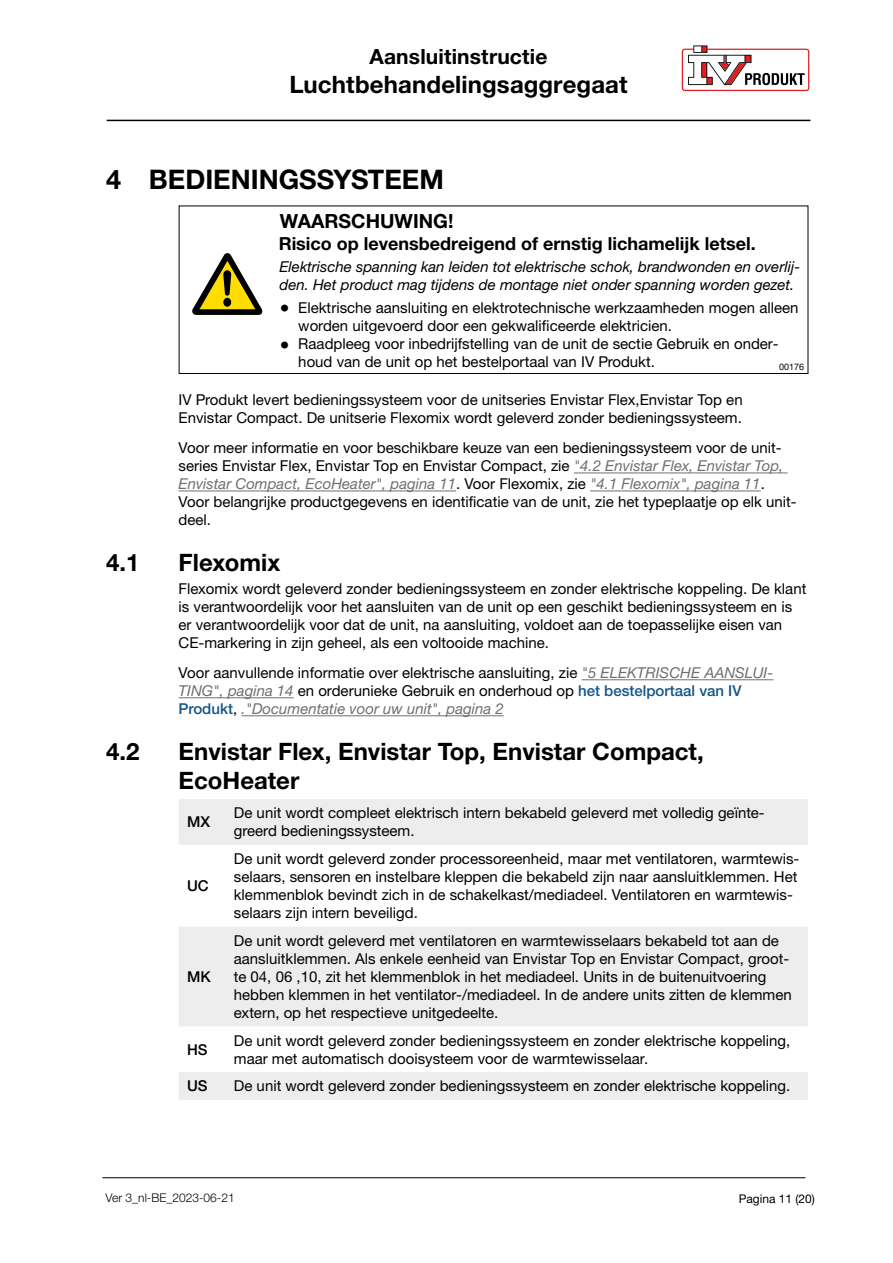
<style>
.page{position:relative;width:893px;height:1263px;background:#fff}
.page>*{position:absolute;margin:0;border:0;box-sizing:border-box;transform-origin:0 0}
.t1{font:700 27px "Helvetica Neue LTW1 G";color:#000}
.t2{font:700 24px/28.8px "Helvetica Neue LTW1 G";color:#000}
.t3{font:700 21px "Helvetica Neue LTW1 G";letter-spacing:.01em;color:#000}
.t4{font:700 19.5px "Helvetica Neue LTW1 G";color:#000}
.t5{font:19.5px/36.9px "Helvetica Neue LTW1 G";color:#000}
.t6{font:700 18px "Helvetica Neue LTW1 G";color:#000}
.t7{font:15px/18px "Helvetica Neue LTW1 G";color:#000}
.t8{font:italic 15px/18px "Helvetica Neue LTW1 G";color:#000}
.t9{font:500 15px "Helvetica Neue LTW1 G";color:#000}
.t10{font:300 12px "Helvetica Neue LTW1 G";color:#000}
.t11{font:12px "Helvetica Neue LTW1 G";color:#000}
.t12{font:9px "Helvetica Neue LTW1 G";color:#000}
.s1{font-style:italic;color:#706f6f}
.s2{font-weight:500;color:#125688}
</style>
<div class="page">
<svg style="left:682px;top:45px;width:127px;height:46px"></svg>
<hr style="left:102px;top:1177px;width:703px;height:1px;background:#000">
<hr style="left:107px;top:120px;width:703px;height:1px;background:#000">
<hr style="left:574px;top:473px;width:214px;height:1px;background:#706f6f">
<hr style="left:179px;top:491px;width:277px;height:1px;background:#706f6f">
<hr style="left:590px;top:491px;width:171px;height:1px;background:#706f6f">
<hr style="left:582px;top:679px;width:191px;height:1px;background:#706f6f">
<hr style="left:179px;top:697px;width:115px;height:1px;background:#706f6f">
<hr style="left:241px;top:715px;width:263px;height:1px;background:#706f6f">
<div style="left:179px;top:206px;width:629px;height:168px;border:1px solid #000"></div>
<svg style="left:192px;top:253px;width:70px;height:62px"></svg>
<div style="left:223px;top:298px;width:8px;height:9px;background:#000;border-radius:50%"></div>
<svg style="left:179px;top:799px;width:629px;height:301px;fill:#ededed"></svg>
<h3 class="t3" style="left:369px;top:44px;width:180px">Aansluitinstructie</h3>
<h2 class="t2" style="left:289px;top:70px;width:340px">Luchtbehandelingsaggregaat</h2>
<h1 class="t1" style="left:106px;top:163px;width:339px">4 BEDIENINGSSYSTEEM</h1>
<h3 class="t4" style="left:280px;top:209px;width:175px">WAARSCHUWING!</h3>
<p class="t6" style="left:279px;top:233px;width:478px">Risico op levensbedreigend of ernstig lichamelijk letsel.</p>
<p class="t8" style="left:279px;top:257px;width:522px">Elektrische spanning kan leiden tot elektrische schok, brandwonden en overlij&shy;den. Het product mag tijdens de montage niet onder spanning worden gezet.</p>
<p class="t7" style="left:298px;top:298px;width:502px">Elektrische aansluiting en elektrotechnische werkzaamheden mogen alleen worden uitgevoerd door een gekwalificeerde elektricien.<br>Raadpleeg voor inbedrijfstelling van de unit de sectie Gebruik en onder&shy;houd van de unit op het bestelportaal van IV Produkt.</p>
<h3 class="t5" style="left:280px;top:289px;width:11px">• •</h3>
<p class="t12" style="left:779px;top:361px;width:27px">00176</p>
<p class="t7" style="left:179px;top:390px;width:566px">IV Produkt levert bedieningssysteem voor de unitseries Envistar Flex,Envistar Top en<br>Envistar Compact. De unitserie Flexomix wordt geleverd zonder bedieningssysteem.</p>
<p class="t7" style="left:179px;top:439px;width:620px">Voor meer informatie en voor beschikbare keuze van een bedieningssysteem voor de unit&shy;series Envistar Flex, Envistar Top en Envistar Compact, zie <span class="s1">"4.2 Envistar Flex, Envistar Top, Envistar Compact, EcoHeater", pagina 11</span>. Voor Flexomix, zie <span class="s1">"4.1 Flexomix", pagina 11</span>.<br>Voor belangrijke productgegevens en identificatie van de unit, zie het typeplaatje op elk unit&shy;deel.</p>
<h2 class="t2" style="left:106px;top:548px;width:35px">4.1</h2>
<h2 class="t2" style="left:179px;top:548px;width:103px">Flexomix</h2>
<p class="t7" style="left:179px;top:579px;width:629px">Flexomix wordt geleverd zonder bedieningssysteem en zonder elektrische koppeling. De klant is verantwoordelijk voor het aansluiten van de unit op een geschikt bedieningssysteem en is er verantwoordelijk voor dat de unit, na aansluiting, voldoet aan de toepasselijke eisen van CE-markering in zijn geheel, als een voltooide machine.</p>
<p class="t7" style="left:179px;top:664px;width:596px">Voor aanvullende informatie over elektrische aansluiting, zie <span class="s1">"5 ELEKTRISCHE AANSLUI-<br>TING", pagina 14</span> en orderunieke Gebruik en onderhoud op <span class="s2">het bestelportaal van IV<br>Produkt</span>, <span class="s1">."Documentatie voor uw unit", pagina 2</span></p>
<h2 class="t2" style="left:106px;top:737px;width:35px">4.2</h2>
<h2 class="t2" style="left:179px;top:737px;width:527px">Envistar Flex, Envistar Top, Envistar Compact,<br>EcoHeater</h2>
<p class="t9" style="left:187px;top:813px;width:25px">MX</p>
<p class="t7" style="left:234px;top:804px;width:532px">De unit wordt compleet elektrisch intern bekabeld geleverd met volledig geïnte&shy;greerd bedieningssysteem.</p>
<p class="t9" style="left:187px;top:877px;width:23px">UC</p>
<p class="t9" style="left:187px;top:967px;width:25px">MK</p>
<p class="t7" style="left:234px;top:850px;width:567px">De unit wordt geleverd zonder processoreenheid, maar met ventilatoren, warmtewis&shy;selaars, sensoren en instelbare kleppen die bekabeld zijn naar aansluitklemmen. Het klemmenblok bevindt zich in de schakelkast/mediadeel. Ventilatoren en warmtewis&shy;selaars zijn intern beveiligd.</p>
<p class="t7" style="left:234px;top:931px;width:559px">De unit wordt geleverd met ventilatoren en warmtewisselaars bekabeld tot aan de aansluitklemmen. Als enkele eenheid van Envistar Top en Envistar Compact, groot&shy;te 04, 06 ,10, zit het klemmenblok in het mediadeel. Units in de buitenuitvoering hebben klemmen in het ventilator-/mediadeel. In de andere units zitten de klemmen extern, op het respectieve unitgedeelte.</p>
<p class="t9" style="left:187px;top:1040px;width:22px">HS</p>
<p class="t7" style="left:234px;top:1031px;width:558px">De unit wordt geleverd zonder bedieningssysteem en zonder elektrische koppeling, maar met automatisch dooisysteem voor de warmtewisselaar.</p>
<p class="t9" style="left:187px;top:1077px;width:22px">US</p>
<p class="t7" style="left:234px;top:1077px;width:558px">De unit wordt geleverd zonder bedieningssysteem en zonder elektrische koppeling.</p>
<p class="t10" style="left:106px;top:1190px;width:131px">Ver 3_nl-BE_2023-06-21</p>
<p class="t11" style="left:739px;top:1192px;width:78px">Pagina 11 (20)</p>
</div>
